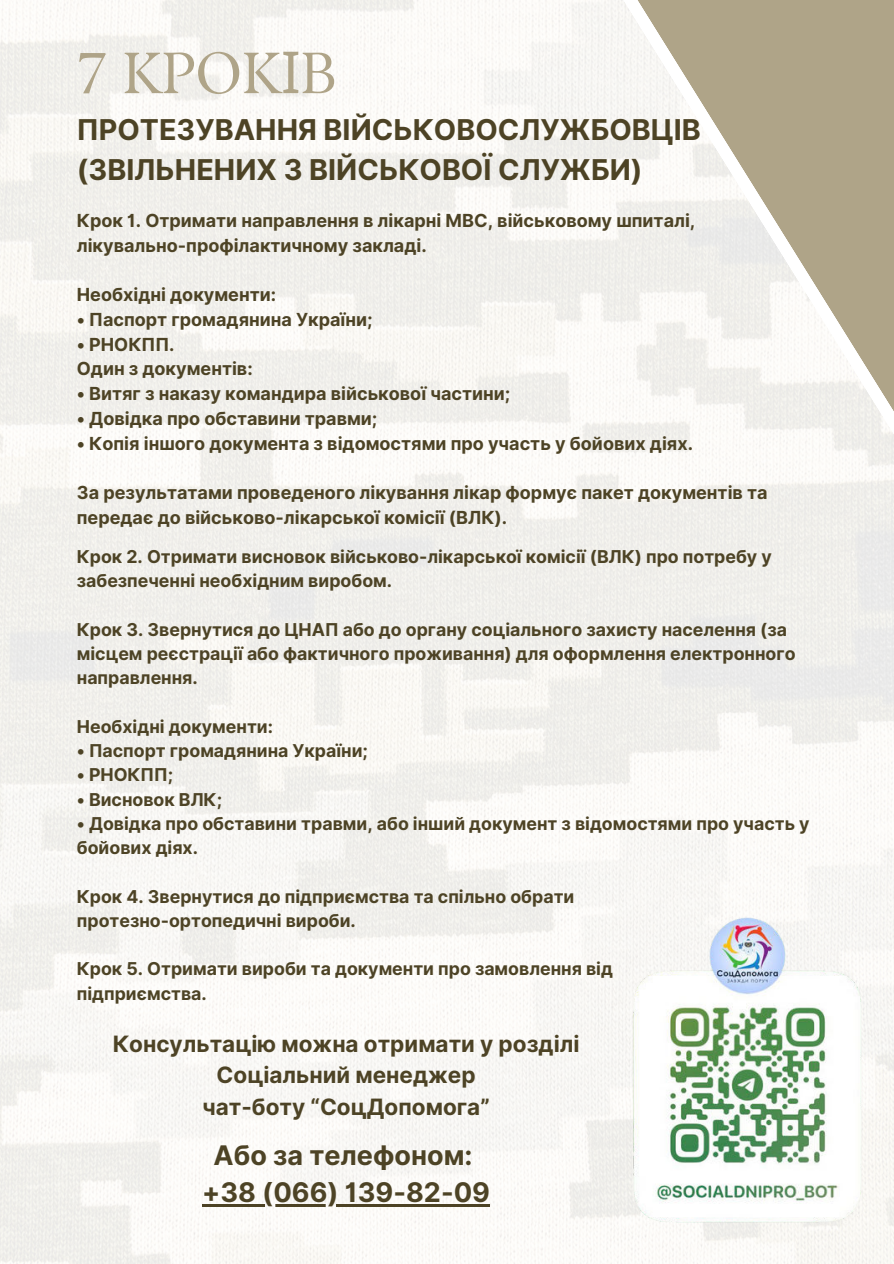
<style>
.page{position:relative;width:894px;height:1264px;background:#fff}
.page>*{position:absolute;margin:0;border:0;box-sizing:border-box;transform-origin:0 0}
.t1{font:57.9px "TY Serif D";color:#afa488}
.t2{font:700 28.65px/39.3px "Inter";color:#4d4325}
.t3{font:700 27px/37px "Inter";color:#4d4325;text-align:center}
.t4{font:700 22.5px/31.5px "Inter";color:#4d4325;text-align:center}
.t5{font:700 18px/24.8px "Inter";color:#4d4325}
.t6{font:700 17.7px/24.3px "Inter";color:#4d4325}
.s1{font-family:"Noto Sans"}
</style>
<div class="page">
<img style="left:0;top:0;width:893px;height:1263px">
<svg style="left:564px;top:0;width:329px;height:502px;fill:#f7f5f3"></svg>
<svg style="left:576px;top:0;width:317px;height:498px"></svg>
<hr style="left:202px;top:1204px;width:288px;height:2px;background:#4d4325">
<img style="left:599px;top:775px;width:294px;height:488px">
<h1 class="t1" style="left:77px;top:33px;width:261px">7 КРОК<span class="s1">І</span>В</h1>
<h2 class="t2" style="left:77px;top:111px;width:625px">ПРОТЕЗУВАННЯ ВІЙСЬКОВОСЛУЖБОВЦІВ (ЗВІЛЬНЕНИХ З ВІЙСЬКОВОЇ СЛУЖБИ)</h2>
<p class="t5" style="left:77px;top:208px;width:620px">Крок 1. Отримати направлення в лікарні МВС, військовому шпиталі, лікувально-профілактичному закладі.</p>
<p class="t5" style="left:77px;top:283px;width:201px">Необхідні документи:</p>
<p class="t5" style="left:77px;top:307px;width:297px">• Паспорт громадянина України;</p>
<p class="t5" style="left:77px;top:332px;width:177px">• РНОКПП.<br>Один з документів:</p>
<p class="t5" style="left:77px;top:382px;width:435px">• Витяг з наказу командира військової частини;</p>
<p class="t5" style="left:77px;top:406px;width:302px">• Довідка про обставини травми;</p>
<p class="t5" style="left:77px;top:431px;width:617px">• Копія іншого документа з відомостями про участь у бойових діях.</p>
<p class="t5" style="left:77px;top:481px;width:692px">За результатами проведеного лікування лікар формує пакет документів та передає до військово-лікарської комісії (ВЛК).</p>
<p class="t6" style="left:77px;top:545px;width:696px">Крок 2. Отримати висновок військово-лікарської комісії (ВЛК) про потребу у забезпеченні необхідним виробом.</p>
<p class="t6" style="left:77px;top:617px;width:720px">Крок 3. Звернутися до ЦНАП або до органу соціального захисту населення (за місцем реєстрації або фактичного проживання) для оформлення електронного направлення.</p>
<p class="t6" style="left:77px;top:714px;width:198px">Необхідні документи:</p>
<p class="t6" style="left:77px;top:739px;width:292px">• Паспорт громадянина України;</p>
<p class="t6" style="left:77px;top:763px;width:98px">• РНОКПП;</p>
<p class="t6" style="left:77px;top:787px;width:147px">• Висновок ВЛК;</p>
<p class="t6" style="left:77px;top:811px;width:734px">• Довідка про обставини травми, або інший документ з відомостями про участь у бойових діях.</p>
<p class="t6" style="left:77px;top:884px;width:499px">Крок 4. Звернутися до підприємства та спільно обрати протезно-ортопедичні вироби.</p>
<p class="t6" style="left:77px;top:957px;width:537px">Крок 5. Отримати вироби та документи про замовлення від підприємства.</p>
<p class="t4" style="left:113px;top:1028px;width:468px">Консультацію можна отримати у розділі<br>Соціальний менеджер<br>чат-боту “СоцДопомога”</p>
<h3 class="t3" style="left:202px;top:1137px;width:289px">Або за телефоном: +38 (066) 139-82-09</h3>
</div>
